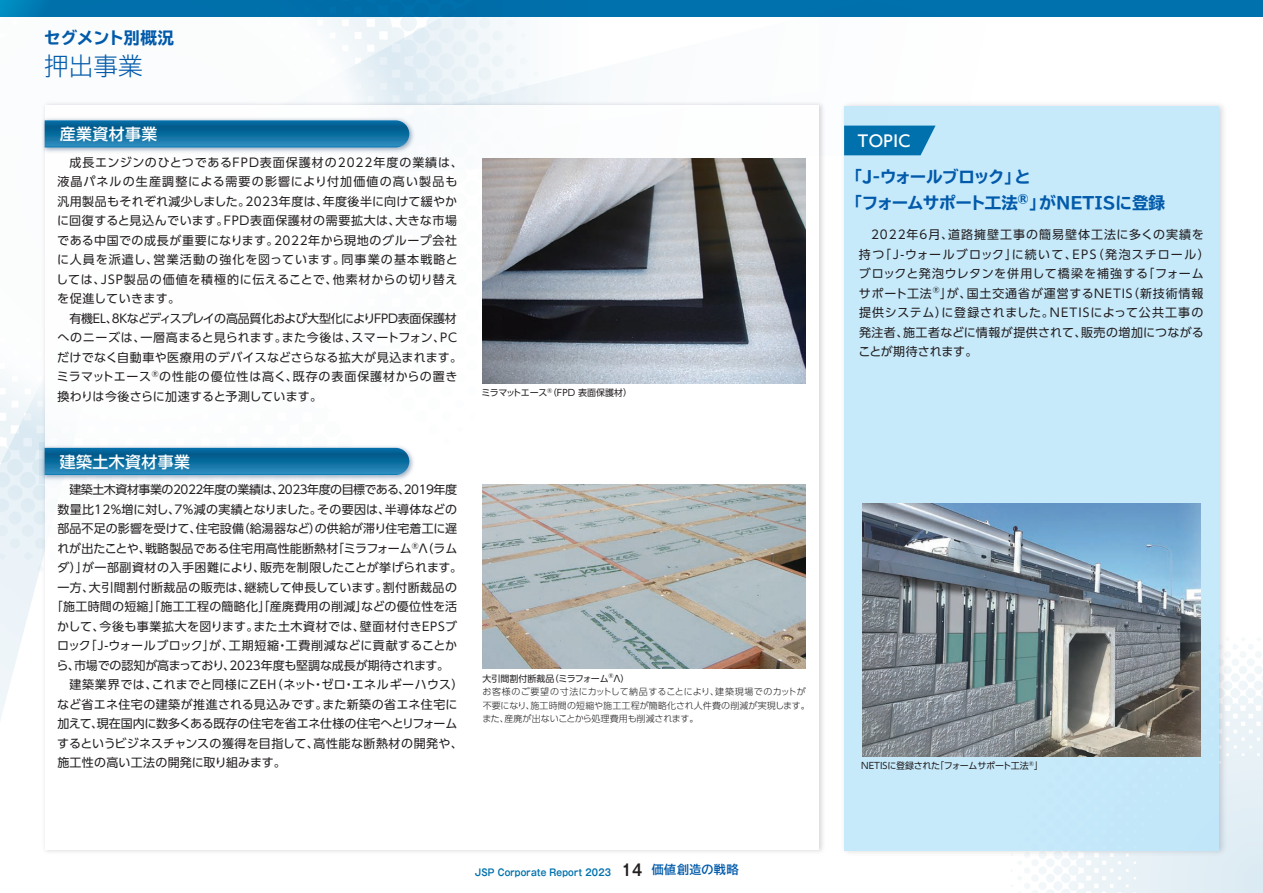
<style>
.page{position:relative;width:1263px;height:893px;background:#fff}
.page>*{position:absolute;margin:0;border:0;box-sizing:border-box;transform-origin:0 0}
.t1{font:300 24px "Tsutawaru Go Std Super";color:#015aaa}
.t2{font:700 expanded 16.5px/25.5px "Tsutawaru Go Std";letter-spacing:-.02em;color:#015aaa}
.t3{font:500 15.9px "UD Shin Go Pro";letter-spacing:.025em;color:#fff}
.t4{font:12px/19.5px "UD Shin Go Pro";letter-spacing:.025em;color:#231f20}
.t5{font:12px/19.5px "UD Shin Go Pro";letter-spacing:.05em;color:#231f20}
.t6{font:12px/19.5px "UD Shin Go Pro";letter-spacing:.065em;color:#231f20}
.t7{font:12px "UD Shin Go Pro";letter-spacing:-.04em;color:#231f20}
.t8{font:12px "UD Shin Go Pro";color:#231f20}
.t9{font:12px "UD Shin Go Pro";letter-spacing:-.01em;color:#231f20}
.t10{font:12px "UD Shin Go Pro";letter-spacing:-.02em;color:#231f20}
.t11{font:700 9.6px "Gothic MB101 Pro De";letter-spacing:.025em;color:#0071ad;scale:.87 1}
.t12{font:300 9px/13.5px "UD Shin Go Pro";letter-spacing:.01em;color:#231f20}
.t13{font:9px "UD Shin Go Pro";letter-spacing:-.015em;color:#231f20}
.s1{font-size:15.9px;color:#231f20}
.s2{font-family:"Tsutawaru Go Std";font-size:12px;color:#015aaa}
</style>
<div class="page">
<svg style="left:0;top:586px;width:35px;height:134px"></svg>
<svg style="left:552px;top:74px;width:26px;height:24px"></svg>
<svg style="left:1019px;top:639px;width:244px;height:254px"></svg>
<div style="left:0;top:0;width:1263px;height:17px;background:#0071ad"></div>
<img style="left:844px;top:104px;width:385px;height:755px">
<div style="left:844px;top:106px;width:374px;height:744px;background:#c7eafb"></div>
<svg style="left:0;top:0;width:552px;height:586px"></svg>
<img style="left:483px;top:484px;width:323px;height:185px">
<svg style="left:844px;top:126px;width:91px;height:29px;background:#0f7ab2"></svg>
<img style="left:862px;top:504px;width:338px;height:252px">
<img style="left:483px;top:158px;width:323px;height:226px">
<h2 class="t2" style="left:44px;top:26px;width:131px">セグメント別概況</h2>
<h1 class="t1" style="left:45px;top:46px;width:99px">押出事業</h1>
<h3 class="t3" style="left:60px;top:121px;width:99px">産業資材事業</h3>
<p class="t5" style="left:56px;top:152px;width:408px;text-indent:13px">成長エンジンのひとつであるFPD表面保護材の2022年度の業績は、液晶パネルの生産調整による需要の影響により付加価値の高い製品も汎用製品もそれぞれ減少しました。2023年度は、年度後半に向けて緩やかに回復すると見込んでいます。FPD表面保護材の需要拡大は、大きな市場である中国での成長が重要になります。2022年から現地のグループ会社に人員を派遣し、営業活動の強化を図っています。同事業の基本戦略としては、JSP製品の価値を積極的に伝えることで、他素材からの切り替えを促進していきます。</p>
<p class="t4" style="left:57px;top:308px;width:407px;text-indent:13px">有機EL、8Kなどディスプレイの高品質化および大型化によりFPD表面保護材へのニーズは、一層高まると見られます。また今後は、スマートフォン、PCだけでなく自動車や医療用のデバイスなどさらなる拡大が見込まれます。ミラマットエース<sup>®</sup>の性能の優位性は高く、既存の表面保護材からの置き換わりは今後さらに加速すると予測しています。</p>
<h3 class="t3" style="left:60px;top:449px;width:132px">建築土木資材事業</h3>
<p class="t7" style="left:69px;top:480px;width:389px">建築土木資材事業の2022年度の業績は、2023年度の目標である、2019年度</p>
<p class="t4" style="left:57px;top:499px;width:401px">数量比12%増に対し、7%減の実績となりました。その要因は、半導体などの</p>
<p class="t4" style="left:57px;top:519px;width:401px">部品不足の影響を受けて、住宅設備（給湯器など）の供給が滞り住宅着工に遅</p>
<p class="t8" style="left:57px;top:539px;width:402px">れが出たことや、戦略製品である住宅用高性能断熱材「ミラフォーム<sup>®</sup>Λ（ラム</p>
<p class="t4" style="left:57px;top:558px;width:406px">ダ）」が一部副資材の入手困難により、販売を制限したことが挙げられます。</p>
<p class="t4" style="left:57px;top:577px;width:401px">一方、大引間割付断裁品の販売は、継続して伸長しています。割付断裁品の</p>
<p class="t4" style="left:51px;top:597px;width:408px">「施工時間の短縮」「施工工程の簡略化」「産廃費用の削減」などの優位性を活</p>
<p class="t4" style="left:57px;top:616px;width:401px">かして、今後も事業拡大を図ります。また土木資材では、壁面材付きEPSブ</p>
<p class="t4" style="left:57px;top:636px;width:402px">ロック「J-ウォールブロック」が、工期短縮・工費削減などに貢献することか</p>
<p class="t9" style="left:56px;top:656px;width:394px">ら、市場での認知が高まっており、2023年度も堅調な成長が期待されます。</p>
<p class="t4" style="left:69px;top:675px;width:396px">建築業界では、これまでと同様にZEH（ネット・ゼロ・エネルギーハウス）</p>
<p class="t4" style="left:57px;top:694px;width:402px">など省エネ住宅の建築が推進される見込みです。また新築の省エネ住宅に</p>
<p class="t10" style="left:57px;top:714px;width:401px">加えて、現在国内に数多くある既存の住宅を省エネ仕様の住宅へとリフォーム</p>
<p class="t4" style="left:57px;top:733px;width:407px">するというビジネスチャンスの獲得を目指して、高性能な断熱材の開発や、</p>
<p class="t4" style="left:57px;top:753px;width:230px">施工性の高い工法の開発に取り組みます。</p>
<p class="t13" style="left:481px;top:385px;width:148px">ミラマットエース<sup>®</sup>(FPD 表面保護材)</p>
<p class="t13" style="left:482px;top:671px;width:148px">大引間割付断裁品（ミラフォーム<sup>®</sup>Λ）</p>
<p class="t12" style="left:482px;top:685px;width:329px">お客様のご要望の寸法にカットして納品することにより、建築現場でのカットが不要になり、施工時間の短縮や施工工程が簡略化され人件費の削減が実現します。また、産廃が出ないことから処理費用も削減されます。</p>
<p class="t11" style="left:475px;top:864px;width:305px">JSP Corporate Report 2023 <span class="s1">14</span> <span class="s2">価値創造の戦略</span></p>
<h3 class="t3" style="left:858px;top:128px;width:54px">TOPIC</h3>
<h2 class="t2" style="left:846px;top:165px;width:320px">「J-ウォールブロック」と<br>「フォームサポート工法<sup>®</sup>」がNETISに登録</h2>
<p class="t6" style="left:858px;top:224px;width:353px;text-indent:13px">2022年6月、道路擁壁工事の簡易壁体工法に多くの実績を持つ「J-ウォールブロック」に続いて、EPS（発泡スチロール）ブロックと発泡ウレタンを併用して橋梁を補強する「フォームサポート工法<sup>®</sup>」が、国土交通省が運営するNETIS（新技術情報提供システム）に登録されました。NETISによって公共工事の発注者、施工者などに情報が提供されて、販売の増加につながることが期待されます。</p>
<p class="t13" style="left:861px;top:758px;width:183px">NETISに登録された「フォームサポート工法<sup>®</sup>」</p>
</div>
